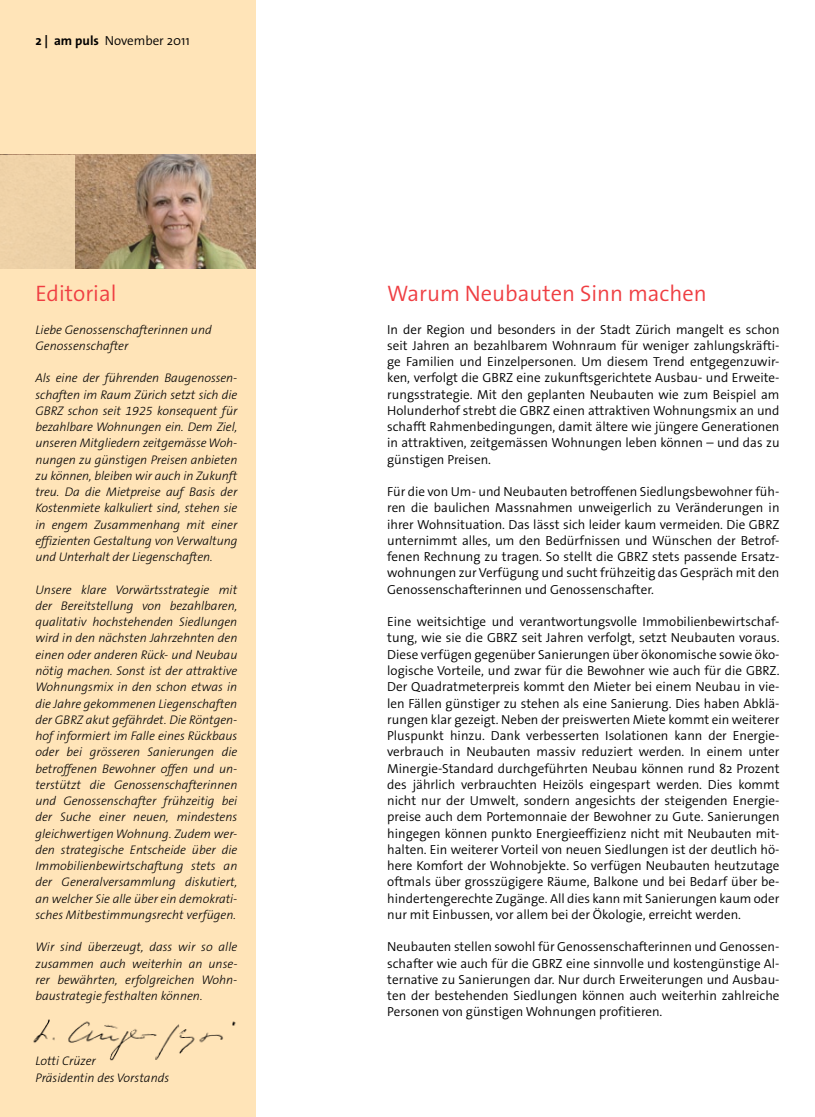
<style>
.page{position:relative;width:815px;height:1117px;background:#fff}
.page>*{position:absolute;margin:0;border:0;box-sizing:border-box;transform-origin:0 0}
.t1{font:300 22.5px "The Sans Os F";color:#ef3e42}
.t2{font:300 13.12px/16.2px "The Sans Os F";color:#000;text-align:justify}
.t3{font:italic 300 12.5px/16.2px "The Sans B3";color:#000;text-align:justify}
.s1{font-weight:700}
</style>
<div class="page">
<div style="left:0;top:0;width:255px;height:1116px;background:#ffe4b8"></div>
<img style="left:74px;top:154px;width:181px;height:114px">
<img style="left:33px;top:1019px;width:203px;height:42px">
<div style="left:0;top:154px;width:74px;height:114px;background:#eed1a7"></div>
<p class="t2" style="left:35px;top:33px;width:156px"><span class="s1">2 | am puls</span> November 2011</p>
<h1 class="t1" style="left:35px;top:279px;width:83px">Editorial</h1>
<p class="t3" style="left:35px;top:321px;width:178px">Liebe Genossenschafterinnen und<br>Genossenschafter</p>
<p class="t3" style="left:35px;top:370px;width:203px">Als eine der führenden Baugenossen&shy;schaften im Raum Zürich setzt sich die GBRZ schon seit 1925 konsequent für bezahlbare Wohnungen ein. Dem Ziel, unseren Mitgliedern zeitgemässe Woh&shy;nungen zu günstigen Preisen anbieten zu können, bleiben wir auch in Zukunft treu. Da die Mietpreise auf Basis der Kostenmiete kalkuliert sind, stehen sie in engem Zusammenhang mit einer effizienten Gestaltung von Verwaltung und Unterhalt der Liegenschaften.</p>
<p class="t3" style="left:35px;top:581px;width:203px">Unsere klare Vorwärtsstrategie mit der Bereitstellung von bezahlbaren, qualitativ hochstehenden Siedlungen wird in den nächsten Jahrzehnten den einen oder anderen Rück- und Neubau nötig machen. Sonst ist der attraktive Wohnungsmix in den schon etwas in die Jahre gekommenen Liegenschaften der GBRZ akut gefährdet. Die Röntgen&shy;hof informiert im Falle eines Rückbaus oder bei grösseren Sanierungen die betroffenen Bewohner offen und un&shy;terstützt die Genossenschafterinnen und Genossenschafter frühzeitig bei der Suche einer neuen, mindestens gleichwertigen Wohnung. Zudem wer&shy;den strategische Entscheide über die Immobilienbewirtschaftung stets an der Generalversammlung diskutiert, an welcher Sie alle über ein demokrati&shy;sches Mitbestimmungsrecht verfügen.</p>
<p class="t3" style="left:35px;top:939px;width:203px">Wir sind überzeugt, dass wir so alle zusammen auch weiterhin an unse&shy;rer bewährten, erfolgreichen Wohn&shy;baustrategie festhalten können.</p>
<p class="t3" style="left:35px;top:1053px;width:135px">Lotti Crüzer<br>Präsidentin des Vorstands</p>
<h1 class="t1" style="left:387px;top:279px;width:321px">Warum Neubauten Sinn machen</h1>
<p class="t2" style="left:387px;top:321px;width:394px">In der Region und besonders in der Stadt Zürich mangelt es schon seit Jahren an bezahlbarem Wohnraum für weniger zahlungskräfti&shy;ge Familien und Einzelpersonen. Um diesem Trend entgegenzuwir&shy;ken, verfolgt die GBRZ eine zukunftsgerichtete Ausbau- und Erweite&shy;rungsstrategie. Mit den geplanten Neubauten wie zum Beispiel am Holunderhof strebt die GBRZ einen attraktiven Wohnungsmix an und schafft Rahmenbedingungen, damit ältere wie jüngere Generationen in attraktiven, zeitgemässen Wohnungen leben können – und das zu günstigen Preisen.</p>
<p class="t2" style="left:387px;top:483px;width:394px">Für die von Um- und Neubauten betroffenen Siedlungsbewohner füh&shy;ren die baulichen Massnahmen unweigerlich zu Veränderungen in ihrer Wohnsituation. Das lässt sich leider kaum vermeiden. Die GBRZ unternimmt alles, um den Bedürfnissen und Wünschen der Betrof&shy;fenen Rechnung zu tragen. So stellt die GBRZ stets passende Ersatz&shy;wohnungen zur Verfügung und sucht frühzeitig das Gespräch mit den Genossenschafterinnen und Genossenschafter.</p>
<p class="t2" style="left:387px;top:613px;width:394px">Eine weitsichtige und verantwortungsvolle Immobilienbewirtschaf&shy;tung, wie sie die GBRZ seit Jahren verfolgt, setzt Neubauten voraus.<br>Diese verfügen gegenüber Sanierungen über ökonomische sowie öko&shy;logische Vorteile, und zwar für die Bewohner wie auch für die GBRZ.<br>Der Quadratmeterpreis kommt den Mieter bei einem Neubau in vie&shy;len Fällen günstiger zu stehen als eine Sanierung. Dies haben Abklä&shy;rungen klar gezeigt. Neben der preiswerten Miete kommt ein weiterer Pluspunkt hinzu. Dank verbesserten Isolationen kann der Energie&shy;verbrauch in Neubauten massiv reduziert werden. In einem unter Minergie-Standard durchgeführten Neubau können rund 82 Prozent des jährlich verbrauchten Heizöls eingespart werden. Dies kommt nicht nur der Umwelt, sondern angesichts der steigenden Energie&shy;preise auch dem Portemonnaie der Bewohner zu Gute. Sanierungen hingegen können punkto Energieeffizienz nicht mit Neubauten mit&shy;halten. Ein weiterer Vorteil von neuen Siedlungen ist der deutlich hö&shy;here Komfort der Wohnobjekte. So verfügen Neubauten heutzutage oftmals über grosszügigere Räume, Balkone und bei Bedarf über be&shy;hindertengerechte Zugänge. All dies kann mit Sanierungen kaum oder nur mit Einbussen, vor allem bei der Ökologie, erreicht werden.</p>
<p class="t2" style="left:387px;top:938px;width:394px">Neubauten stellen sowohl für Genossenschafterinnen und Genossen&shy;schafter wie auch für die GBRZ eine sinnvolle und kostengünstige Al&shy;ternative zu Sanierungen dar. Nur durch Erweiterungen und Ausbau&shy;ten der bestehenden Siedlungen können auch weiterhin zahlreiche Personen von günstigen Wohnungen profitieren.</p>
</div>
